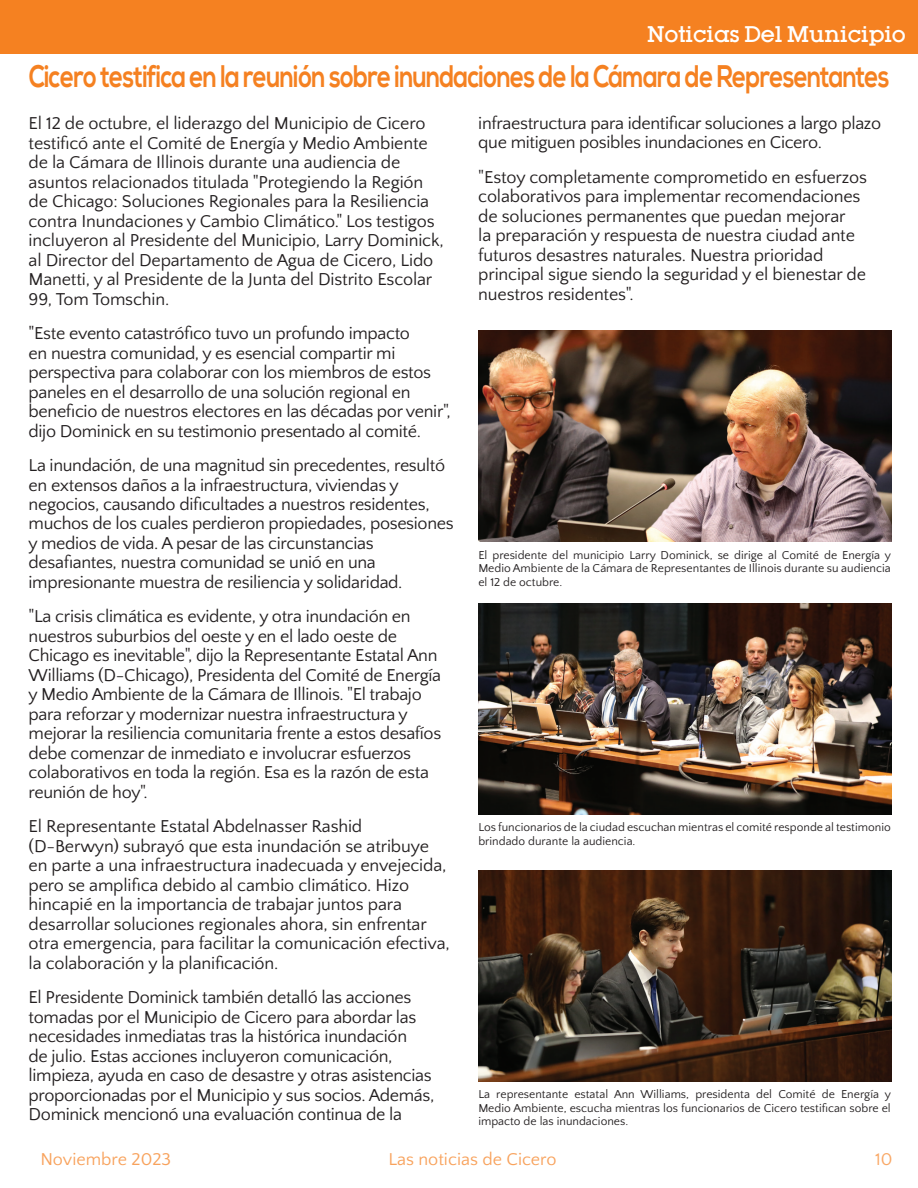
<style>
.page{position:relative;width:918px;height:1188px;background:#fff}
.page>*{position:absolute;margin:0;border:0;box-sizing:border-box;transform-origin:0 0}
.t1{font:700 31.2px "Nexa";letter-spacing:-.03em;color:#f58121;scale:.77 1}
.t2{font:500 19.5px "Lubalin";color:#fff}
.t3{font:18px/19.5px "Quattrocento Sans";letter-spacing:-.02em;color:#231f20}
.t4{font:18px "Quattrocento Sans";color:#f8a25c}
.t5{font:18px "Quattrocento Sans";color:#f9a866}
.t6{font:12px/13.5px "Quattrocento Sans";color:#231f20;text-align:justify}
</style>
<div class="page">
<div style="left:0;top:0;width:918px;height:54px;background:#f58121"></div>
<hr style="left:0;top:0;width:1px;height:54px;background:#fcb814">
<img style="left:478px;top:331px;width:413px;height:210px">
<img style="left:478px;top:603px;width:413px;height:211px">
<img style="left:478px;top:871px;width:413px;height:210px">
<p class="t2" style="left:647px;top:20px;width:260px">Noticias Del Municipio</p>
<h1 class="t1" style="left:29px;top:59px;width:1120px">Cicero testifica en la reunión sobre inundaciones de la Cámara de Representantes</h1>
<p class="t3" style="left:29px;top:114px;width:417px">El 12 de octubre, el liderazgo del Municipio de Cicero testificó ante el Comité de Energía y Medio Ambiente de la Cámara de Illinois durante una audiencia de asuntos relacionados titulada "Protegiendo la Región de Chicago: Soluciones Regionales para la Resiliencia contra Inundaciones y Cambio Climático." Los testigos incluyeron al Presidente del Municipio, Larry Dominick, al Director del Departamento de Agua de Cicero, Lido Manetti, y al Presidente de la Junta del Distrito Escolar 99, Tom Tomschin.</p>
<p class="t3" style="left:29px;top:324px;width:424px">"Este evento catastrófico tuvo un profundo impacto<br>en nuestra comunidad, y es esencial compartir mi perspectiva para colaborar con los miembros de estos paneles en el desarrollo de una solución regional en beneficio de nuestros electores en las décadas por venir", dijo Dominick en su testimonio presentado al comité.</p>
<p class="t3" style="left:29px;top:456px;width:427px">La inundación, de una magnitud sin precedentes, resultó en extensos daños a la infraestructura, viviendas y negocios, causando dificultades a nuestros residentes, muchos de los cuales perdieron propiedades, posesiones y medios de vida. A pesar de las circunstancias desafiantes, nuestra comunidad se unió en una impresionante muestra de resiliencia y solidaridad.</p>
<p class="t3" style="left:29px;top:607px;width:414px">"La crisis climática es evidente, y otra inundación en nuestros suburbios del oeste y en el lado oeste de Chicago es inevitable", dijo la Representante Estatal Ann Williams (D-Chicago), Presidenta del Comité de Energía y Medio Ambiente de la Cámara de Illinois. "El trabajo para reforzar y modernizar nuestra infraestructura y mejorar la resiliencia comunitaria frente a estos desafíos debe comenzar de inmediato e involucrar esfuerzos colaborativos en toda la región. Esa es la razón de esta reunión de hoy".</p>
<p class="t3" style="left:29px;top:817px;width:423px">El Representante Estatal Abdelnasser Rashid (D-Berwyn) subrayó que esta inundación se atribuye en parte a una infraestructura inadecuada y envejecida, pero se amplifica debido al cambio climático. Hizo hincapié en la importancia de trabajar juntos para desarrollar soluciones regionales ahora, sin enfrentar otra emergencia, para facilitar la comunicación efectiva, la colaboración y la planificación.</p>
<p class="t3" style="left:29px;top:988px;width:407px">El Presidente Dominick también detalló las acciones tomadas por el Municipio de Cicero para abordar las necesidades inmediatas tras la histórica inundación<br>de julio. Estas acciones incluyeron comunicación, limpieza, ayuda en caso de desastre y otras asistencias proporcionadas por el Municipio y sus socios. Además, Dominick mencionó una evaluación continua de la</p>
<p class="t3" style="left:478px;top:114px;width:404px">infraestructura para identificar soluciones a largo plazo que mitiguen posibles inundaciones en Cicero.</p>
<p class="t3" style="left:478px;top:168px;width:390px">"Estoy completamente comprometido en esfuerzos colaborativos para implementar recomendaciones de soluciones permanentes que puedan mejorar<br>la preparación y respuesta de nuestra ciudad ante futuros desastres naturales. Nuestra prioridad principal sigue siendo la seguridad y el bienestar de nuestros residentes".</p>
<p class="t6" style="left:478px;top:548px;width:414px">El presidente del municipio Larry Dominick, se dirige al Comité de Energía y Medio Ambiente de la Cámara de Representantes de Illinois durante su audiencia el 12 de octubre.</p>
<p class="t6" style="left:478px;top:821px;width:414px">Los funcionarios de la ciudad escuchan mientras el comité responde al testimonio brindado durante la audiencia.</p>
<p class="t6" style="left:478px;top:1088px;width:414px">La representante estatal Ann Williams, presidenta del Comité de Energía y Medio Ambiente, escucha mientras los funcionarios de Cicero testifican sobre el impacto de las inundaciones.</p>
<p class="t4" style="left:40px;top:1150px;width:132px">Noviembre 2023</p>
<p class="t4" style="left:388px;top:1150px;width:170px">Las noticias de Cicero</p>
<p class="t5" style="left:875px;top:1150px;width:19px">10</p>
</div>
